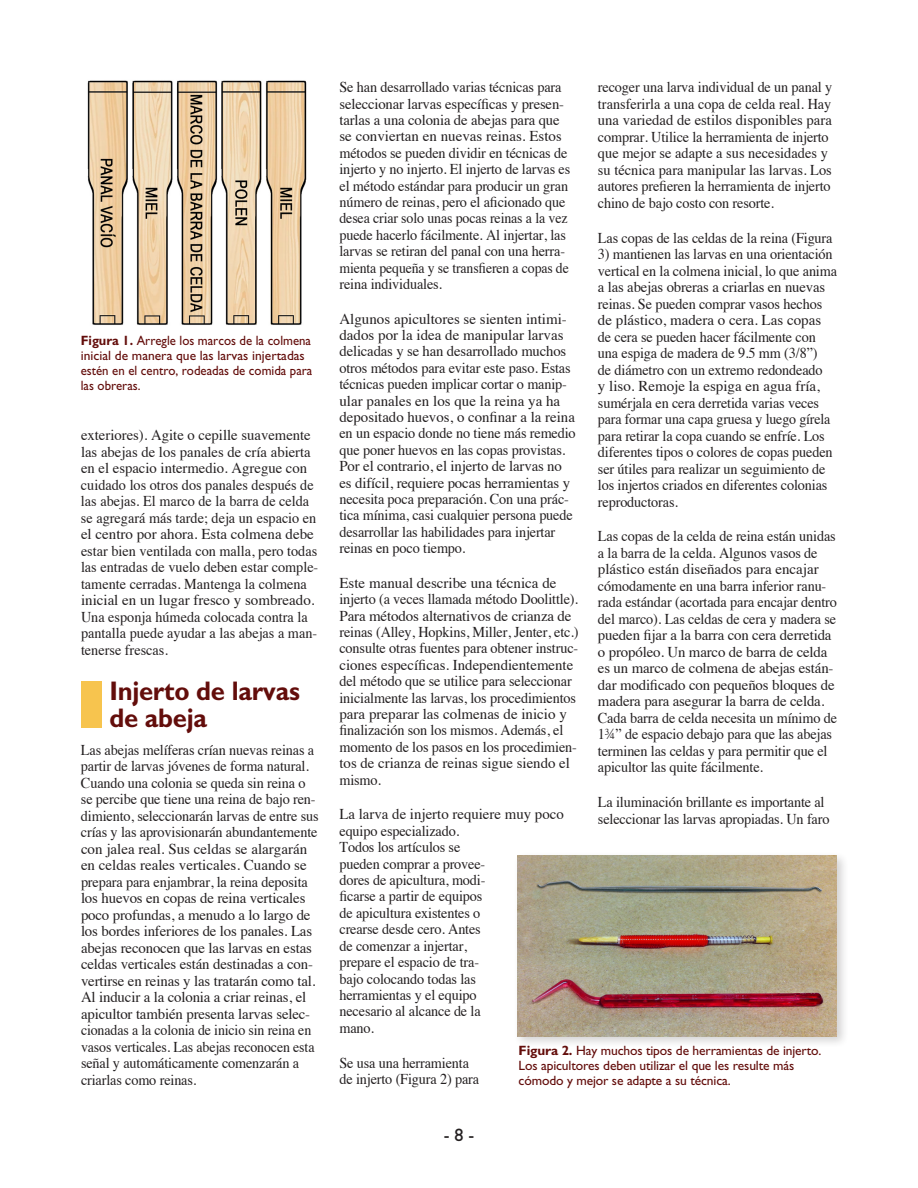
<style>
.page{position:relative;width:918px;height:1188px;background:#fff}
.page>*{position:absolute;margin:0;border:0;box-sizing:border-box;transform-origin:0 0}
.t1{font:700 27px/27px "Gill Sans";letter-spacing:-.01em;color:#630d0b;scale:.95 1}
.t2{font:18px "Gill Sans";color:#231f20}
.t3{font:15px/16.5px "Times";letter-spacing:-.01em;color:#231f20;scale:.95 1}
.t4{font:15px/16.5px "Times";letter-spacing:-.01em;color:#231f20}
.t5{font:13.5px/15px "Gill Sans";letter-spacing:-.01em;color:#630d0b}
.t6{font:13.5px/15px "Gill Sans";letter-spacing:-.01em;color:#630d0b;scale:.95 1}
.s1{font-weight:700}
</style>
<div class="page">
<img style="left:87px;top:80px;width:220px;height:245px">
<div style="left:513px;top:851px;width:336px;height:197px;background:#231f20;opacity:.2"></div>
<img style="left:517px;top:855px;width:320px;height:181px">
<div style="left:82px;top:681px;width:20px;height:46px;background:#f7c44e"></div>
<p class="t6" style="left:81px;top:333px;width:245px"><span class="s1">Figura 1.</span> Arregle los marcos de la colmena inicial de manera que las larvas injertadas estén en el centro, rodeadas de comida para las obreras.</p>
<p class="t4" style="left:81px;top:426px;width:239px">exteriores). Agite o cepille suavemente las abejas de los panales de cría abierta en el espacio intermedio. Agregue con cuidado los otros dos panales después de las abejas. El marco de la barra de celda se agregará más tarde; deja un espacio en el centro por ahora. Esta colmena debe estar bien ventilada con malla, pero todas las entradas de vuelo deben estar comple&shy;tamente cerradas. Mantenga la colmena inicial en un lugar fresco y sombreado.<br>Una esponja húmeda colocada contra la pantalla puede ayudar a las abejas a man&shy;tenerse frescas.</p>
<h1 class="t1" style="left:109px;top:678px;width:202px">Injerto de larvas de abeja</h1>
<p class="t3" style="left:81px;top:740px;width:252px">Las abejas melíferas crían nuevas reinas a partir de larvas jóvenes de forma natural.<br>Cuando una colonia se queda sin reina o se percibe que tiene una reina de bajo ren&shy;dimiento, seleccionarán larvas de entre sus crías y las aprovisionarán abundantemente con jalea real. Sus celdas se alargarán en celdas reales verticales. Cuando se prepara para enjambrar, la reina deposita los huevos en copas de reina verticales poco profundas, a menudo a lo largo de los bordes inferiores de los panales. Las abejas reconocen que las larvas en estas celdas verticales están destinadas a con&shy;vertirse en reinas y las tratarán como tal.<br>Al inducir a la colonia a criar reinas, el apicultor también presenta larvas selec&shy;cionadas a la colonia de inicio sin reina en vasos verticales. Las abejas reconocen esta señal y automáticamente comenzarán a criarlas como reinas.</p>
<p class="t3" style="left:339px;top:78px;width:244px">Se han desarrollado varias técnicas para seleccionar larvas específicas y presen&shy;tarlas a una colonia de abejas para que se conviertan en nuevas reinas. Estos métodos se pueden dividir en técnicas de injerto y no injerto. El injerto de larvas es el método estándar para producir un gran número de reinas, pero el aficionado que desea criar solo unas pocas reinas a la vez puede hacerlo fácilmente. Al injertar, las larvas se retiran del panal con una herra&shy;mienta pequeña y se transfieren a copas de reina individuales.</p>
<p class="t4" style="left:339px;top:309px;width:238px">Algunos apicultores se sienten intimi&shy;dados por la idea de manipular larvas delicadas y se han desarrollado muchos otros métodos para evitar este paso. Estas técnicas pueden implicar cortar o manip&shy;ular panales en los que la reina ya ha depositado huevos, o confinar a la reina en un espacio donde no tiene más remedio que poner huevos en las copas provistas.<br>Por el contrario, el injerto de larvas no es difícil, requiere pocas herramientas y necesita poca preparación. Con una prác&shy;tica mínima, casi cualquier persona puede desarrollar las habilidades para injertar reinas en poco tiempo.</p>
<p class="t4" style="left:339px;top:573px;width:241px">Este manual describe una técnica de injerto (a veces llamada método Doolittle).<br>Para métodos alternativos de crianza de reinas (Alley, Hopkins, Miller, Jenter, etc.) consulte otras fuentes para obtener instruc&shy;ciones específicas. Independientemente del método que se utilice para seleccionar inicialmente las larvas, los procedimientos para preparar las colmenas de inicio y finalización son los mismos. Además, el momento de los pasos en los procedimien&shy;tos de crianza de reinas sigue siendo el mismo.</p>
<p class="t4" style="left:339px;top:805px;width:226px">La larva de injerto requiere muy poco equipo especializado.<br>Todos los artículos se<br>pueden comprar a provee-<br>dores de apicultura, modi-<br>ficarse a partir de equipos<br>de apicultura existentes o<br>crearse desde cero. Antes<br>de comenzar a injertar,<br>prepare el espacio de tra-<br>bajo colocando todas las<br>herramientas y el equipo<br>necesario al alcance de la<br>mano.</p>
<p class="t3" style="left:339px;top:1053px;width:149px">Se usa una herramienta de injerto (Figura 2) para</p>
<p class="t3" style="left:598px;top:78px;width:248px">recoger una larva individual de un panal y transferirla a una copa de celda real. Hay una variedad de estilos disponibles para comprar. Utilice la herramienta de injerto que mejor se adapte a sus necesidades y su técnica para manipular las larvas. Los autores prefieren la herramienta de injerto chino de bajo costo con resorte.</p>
<p class="t3" style="left:598px;top:228px;width:248px">Las copas de las celdas de la reina (Figura</p>
<p class="t3" style="left:598px;top:245px;width:253px">3) mantienen las larvas en una orientación vertical en la colmena inicial, lo que anima a las abejas obreras a criarlas en nuevas reinas. Se pueden comprar vasos hechos de plástico, madera o cera. Las copas de cera se pueden hacer fácilmente con una espiga de madera de 9.5 mm (3/8”)<br>de diámetro con un extremo redondeado<br>y liso. Remoje la espiga en agua fría, sumérjala en cera derretida varias veces para formar una capa gruesa y luego gírela para retirar la copa cuando se enfríe. Los diferentes tipos o colores de copas pueden ser útiles para realizar un seguimiento de los injertos criados en diferentes colonias reproductoras.</p>
<p class="t3" style="left:598px;top:527px;width:253px">Las copas de la celda de reina están unidas a la barra de la celda. Algunos vasos de plástico están diseñados para encajar cómodamente en una barra inferior ranu&shy;rada estándar (acortada para encajar dentro del marco). Las celdas de cera y madera se pueden fijar a la barra con cera derretida o propóleo. Un marco de barra de celda es un marco de colmena de abejas están&shy;dar modificado con pequeños bloques de madera para asegurar la barra de celda.<br>Cada barra de celda necesita un mínimo de 1¾” de espacio debajo para que las abejas terminen las celdas y para permitir que el apicultor las quite fácilmente.</p>
<p class="t3" style="left:598px;top:793px;width:245px">La iluminación brillante es importante al seleccionar las larvas apropiadas. Un faro</p>
<p class="t5" style="left:519px;top:1043px;width:304px"><span class="s1">Figura 2.</span> Hay muchos tipos de herramientas de injerto.<br>Los apicultores deben utilizar el que les resulte más cómodo y mejor se adapte a su técnica.</p>
<p class="t2" style="left:444px;top:1125px;width:32px">- 8 -</p>
</div>
